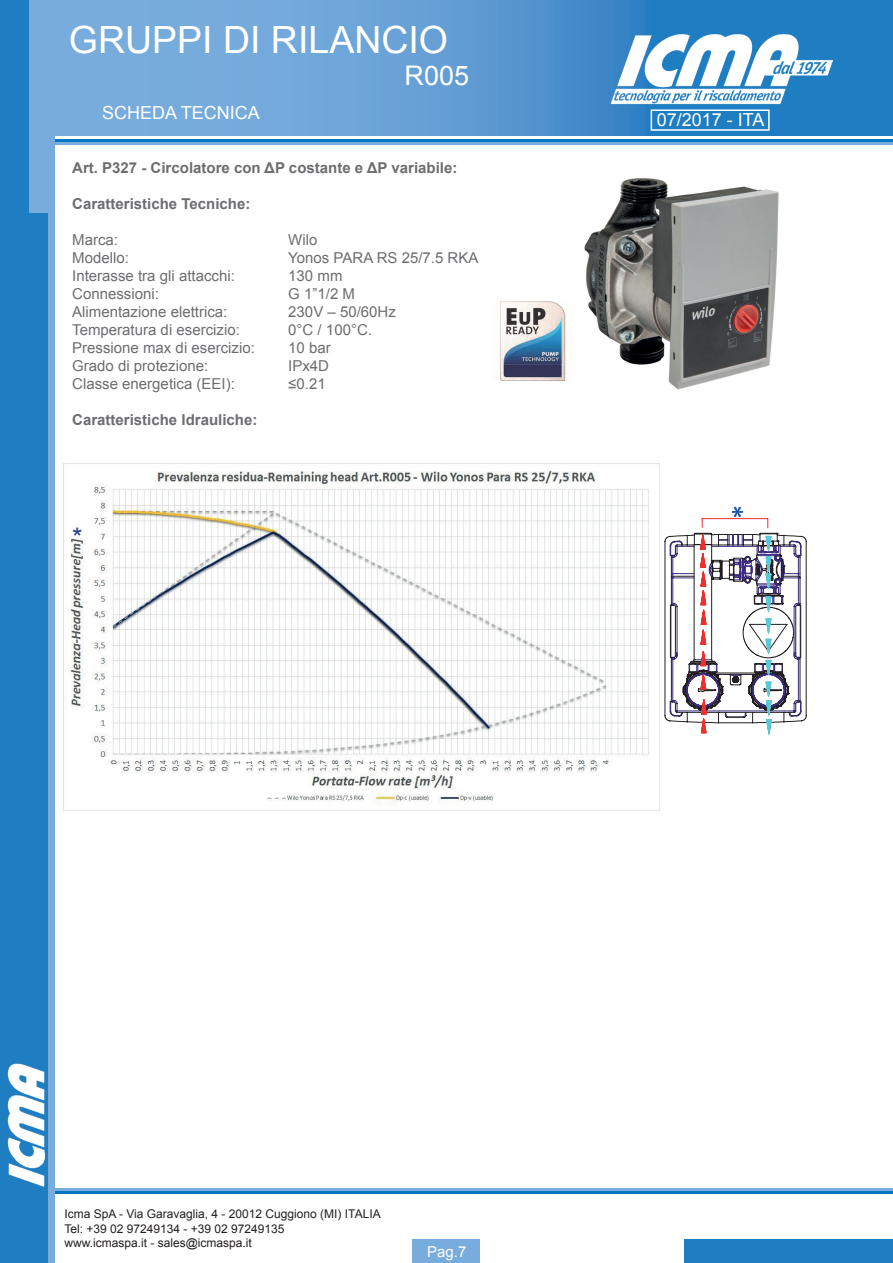
<style>
.page{position:relative;width:893px;height:1263px;background:#fff}
.page>*{position:absolute;margin:0;border:0;box-sizing:border-box;transform-origin:0 0}
.t1{font:37.5px "Arial";color:#fff}
.t2{font:29.7px "Courier";color:#1e56a6}
.t3{font:27px "Arial";color:#fff}
.t4{font:27px "Arial";color:#253f8e}
.t5{font:18px "Arial";color:#fff}
.t6{font:15px "Arial";color:#6c6d70}
.t7{font:700 15px "Arial";color:#6c6d70}
.t8{font:15px "Arial";color:#fff}
.t9{font:12px/14.4px "Arial";color:#231f20}
</style>
<div class="page">
<svg style="left:54px;top:0;width:839px;height:136px;background:#5e9cd3"></svg>
<hr style="left:40px;top:1188px;width:853px;height:2px;background:#78acdc">
<hr style="left:40px;top:1191px;width:853px;height:2px;background:#0077c0">
<hr style="left:42px;top:142px;width:851px;height:2px;background:#78acdc">
<hr style="left:42px;top:139px;width:851px;height:2px;background:#0077c0">
<svg style="left:28px;top:0;width:26px;height:1263px;background:#6fa7d9"></svg>
<div style="left:0;top:213px;width:47px;height:1050px;background:#1f7ec2"></div>
<div style="left:0;top:0;width:28px;height:214px;background:#1f7ec2"></div>
<img style="left:605px;top:18px;width:228px;height:113px">
<img style="left:7px;top:1064px;width:37px;height:123px">
<div style="left:412px;top:1239px;width:68px;height:24px;background:#78acdc"></div>
<div style="left:685px;top:1239px;width:208px;height:24px;background:#1f7ec2"></div>
<div style="left:651px;top:109px;width:119px;height:22px;border:2px solid #fff"></div>
<img style="left:584px;top:178px;width:195px;height:212px">
<img style="left:500px;top:301px;width:67px;height:80px">
<img style="left:69px;top:471px;width:580px;height:335px">
<hr style="left:677px;top:758px;width:112px;height:1px;background:#ee2f2d">
<hr style="left:677px;top:780px;width:112px;height:1px;background:#ee2f2d">
<hr style="left:702px;top:518px;width:66px;height:1px;background:#ee2f2d">
<svg style="left:664px;top:519px;width:142px;height:216px"></svg>
<h1 class="t1" style="left:69px;top:15px;width:381px">GRUPPI DI RILANCIO</h1>
<h3 class="t3" style="left:404px;top:58px;width:66px">R005</h3>
<p class="t5" style="left:102px;top:101px;width:159px">SCHEDA TECNICA</p>
<p class="t5" style="left:657px;top:108px;width:109px">07/2017 - ITA</p>
<p class="t7" style="left:72px;top:157px;width:387px">Art. P327 - Circolatore con ΔP costante e ΔP variabile:</p>
<p class="t7" style="left:72px;top:193px;width:180px">Caratteristiche Tecniche:</p>
<p class="t6" style="left:72px;top:229px;width:47px">Marca:</p>
<p class="t6" style="left:288px;top:229px;width:31px">Wilo</p>
<p class="t6" style="left:72px;top:247px;width:58px">Modello:</p>
<p class="t6" style="left:288px;top:247px;width:192px">Yonos PARA RS 25/7.5 RKA</p>
<p class="t6" style="left:72px;top:265px;width:164px">Interasse tra gli attacchi:</p>
<p class="t6" style="left:288px;top:265px;width:56px">130 mm</p>
<p class="t6" style="left:72px;top:283px;width:88px">Connessioni:</p>
<p class="t6" style="left:288px;top:283px;width:68px">G 1”1/2 M</p>
<p class="t6" style="left:72px;top:301px;width:157px">Alimentazione elettrica:</p>
<p class="t6" style="left:288px;top:301px;width:109px">230V – 50/60Hz</p>
<p class="t6" style="left:72px;top:319px;width:169px">Temperatura di esercizio:</p>
<p class="t6" style="left:288px;top:319px;width:85px">0°C / 100°C.</p>
<p class="t6" style="left:72px;top:337px;width:184px">Pressione max di esercizio:</p>
<p class="t6" style="left:288px;top:337px;width:44px">10 bar</p>
<p class="t6" style="left:72px;top:355px;width:137px">Grado di protezione:</p>
<p class="t6" style="left:288px;top:355px;width:42px">IPx4D</p>
<p class="t6" style="left:72px;top:373px;width:164px">Classe energetica (EEI):</p>
<p class="t6" style="left:288px;top:373px;width:39px">≤0.21</p>
<p class="t7" style="left:72px;top:409px;width:187px">Caratteristiche Idrauliche:</p>
<h3 class="t4" style="left:72px;top:520px;width:12px">*</h3>
<h2 class="t2" style="left:731px;top:499px;width:14px">*</h2>
<p class="t9" style="left:64px;top:1207px;width:318px">Icma SpA - Via Garavaglia, 4 - 20012 Cuggiono (MI) ITALIA<br>Tel: +39 02 97249134 - +39 02 97249135<br>www.icmaspa.it - sales@icmaspa.it</p>
<p class="t8" style="left:427px;top:1242px;width:41px">Pag.7</p>
</div>
